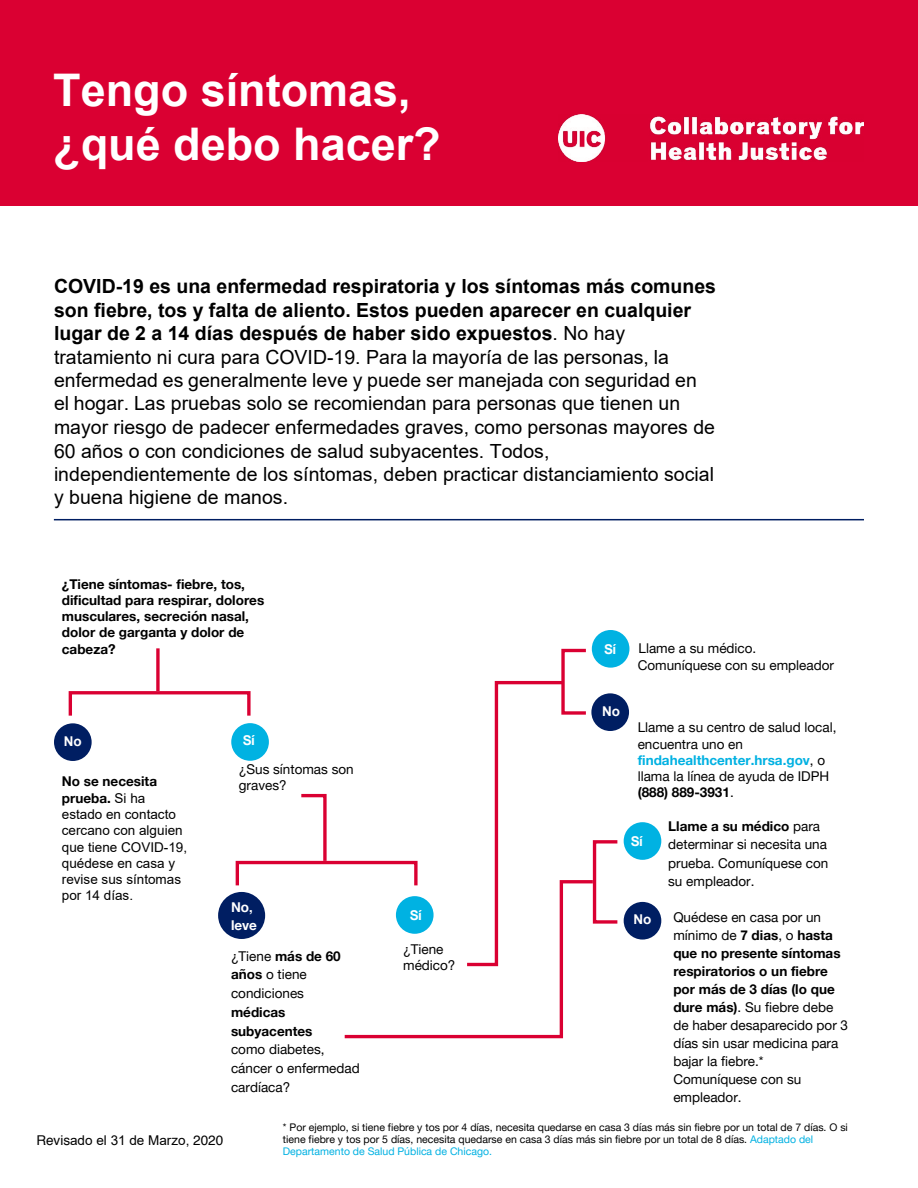
<style>
.page{position:relative;width:918px;height:1188px;background:#fff}
.page>*{position:absolute;margin:0;border:0;box-sizing:border-box;transform-origin:0 0}
.t1{font:700 45px/54px "Arial";color:#fff}
.t2{font:19.5px/23.4px "Arial";color:#000}
.t3{font:13.5px/18px "Helvetica Neuefor SAS";color:#000}
.t4{font:700 13.5px/16.2px "Helvetica Neuefor SAS";color:#000}
.t5{font:13.5px/16.2px "Arial";color:#000}
.t6{font:700 13.5px "Arial";letter-spacing:-.055em;color:#fff}
.t7{font:700 13.5px "Helvetica Neuefor SAS";color:#fff}
.t8{font:700 13.5px "Helvetica";color:#fff}
.t9{font:10.5px/12.5px "Helvetica Neuefor SAS";color:#000}
.s1{font-weight:700}
.s2{font-family:"Arial";font-weight:400}
.s3{font-weight:700;color:#00b1e2}
.s4{font-family:"Helvetica"}
.s5{color:#00b1e2}
</style>
<div class="page">
<div style="left:0;top:0;width:918px;height:205px;background:#da0032"></div>
<img style="left:558px;top:115px;width:306px;height:47px">
<hr style="left:54px;top:519px;width:810px;height:1px;background:#001e62">
<div style="left:231px;top:723px;width:38px;height:38px;background:#00b2e2;border-radius:50%"></div>
<div style="left:592px;top:630px;width:37px;height:38px;background:#00b2e2;border-radius:50%"></div>
<div style="left:54px;top:723px;width:38px;height:38px;background:#001e62;border-radius:50%"></div>
<div style="left:218px;top:892px;width:47px;height:47px;background:#001e62;border-radius:50%"></div>
<div style="left:591px;top:693px;width:38px;height:38px;background:#001e62;border-radius:50%"></div>
<div style="left:69px;top:691px;width:182px;height:26px;border:3px solid #da0032"></div>
<div style="left:236px;top:861px;width:182px;height:26px;border:3px solid #da0032"></div>
<div style="left:561px;top:649px;width:27px;height:66px;border:3px solid #da0032"></div>
<svg style="left:156px;top:648px;width:4px;height:43px"></svg>
<svg style="left:298px;top:793px;width:30px;height:71px"></svg>
<div style="left:624px;top:822px;width:37px;height:38px;background:#00b2e2;border-radius:50%"></div>
<div style="left:624px;top:902px;width:37px;height:38px;background:#001e62;border-radius:50%"></div>
<div style="left:593px;top:840px;width:26px;height:84px;border:3px solid #da0032"></div>
<svg style="left:341px;top:679px;width:255px;height:360px"></svg>
<h1 class="t1" style="left:53px;top:64px;width:389px">Tengo síntomas, ¿qué debo hacer?</h1>
<p class="t2" style="left:54px;top:275px;width:664px"><span class="s1">COVID-19 es una enfermedad respiratoria y los síntomas más comunes son fiebre, tos y falta de aliento. Estos pueden aparecer en cualquier lugar de 2 a 14 días después de haber sido expuestos</span>. No hay tratamiento ni cura para COVID-19. Para la mayoría de las personas, la enfermedad es generalmente leve y puede ser manejada con seguridad en el hogar. Las pruebas solo se recomiendan para personas que tienen un mayor riesgo de padecer enfermedades graves, como personas mayores de 60 años o con condiciones de salud subyacentes. Todos, independientemente de los síntomas, deben practicar distanciamiento social y buena higiene de manos.</p>
<p class="t4" style="left:62px;top:576px;width:204px">¿Tiene síntomas- fiebre, tos, dificultad para respirar, dolores musculares, secreción nasal, dolor de garganta y dolor de cabeza?</p>
<p class="t6" style="left:64px;top:732px;width:19px">No</p>
<p class="t4" style="left:62px;top:772px;width:97px;line-height:17.2px">No se necesita prueba. <span class="s2">Si ha</span></p>
<p class="t5" style="left:62px;top:806px;width:127px">estado en contacto cercano con alguien que tiene COVID-19, quédese en casa y revise sus síntomas por 14 días.</p>
<p class="t6" style="left:243px;top:731px;width:14px">Sí</p>
<p class="t3" style="left:239px;top:761px;width:116px;line-height:16.2px">¿Sus síntomas son graves?</p>
<p class="t8" style="left:231px;top:896px;width:23px">No,</p>
<p class="t7" style="left:231px;top:916px;width:28px">leve</p>
<p class="t3" style="left:231px;top:946px;width:111px;line-height:18.8px">¿Tiene <span class="s1">más de 60 años</span> o tiene condiciones</p>
<p class="t4" style="left:231px;top:1003px;width:83px;line-height:18.8px">médicas subyacentes</p>
<p class="t3" style="left:231px;top:1040px;width:130px;line-height:18.8px">como diabetes, cáncer o enfermedad cardíaca?</p>
<p class="t6" style="left:410px;top:905px;width:14px">Sí</p>
<p class="t3" style="left:403px;top:941px;width:54px;line-height:16.2px">¿Tiene médico?</p>
<p class="t6" style="left:604px;top:640px;width:14px">Sí</p>
<p class="t3" style="left:638px;top:640px;width:198px;line-height:16.2px">Llame a su médico.<br>Comuníquese con su empleador</p>
<p class="t6" style="left:602px;top:701px;width:19px">No</p>
<p class="t3" style="left:638px;top:719px;width:200px;line-height:16.2px">Llame a su centro de salud local, encuentra uno en <span class="s3">findahealthcenter.hrsa.gov</span>, o llama la línea de ayuda de IDPH <span class="s1">(888) 889-3931</span>.</p>
<p class="t6" style="left:631px;top:831px;width:14px">Sí</p>
<p class="t6" style="left:634px;top:910px;width:19px">No</p>
<p class="t3" style="left:668px;top:818px;width:162px"><span class="s1">Llame a su médico</span> para determinar si necesita una prueba. Comuníquese con su empleador.</p>
<p class="t3" style="left:673px;top:908px;width:176px">Quédese en casa por un mínimo de <span class="s1">7 dias</span>, o <span class="s1">hasta que no presente síntomas respiratorios o un fiebre por más de 3 días (lo que dure más)</span>. Su fiebre debe de haber desaparecido por 3 días sin usar medicina para bajar la fiebre.*<br>Comuníquese con su empleador.</p>
<p class="t5" style="left:36px;top:1132px;width:188px"><span class="s4">Revis</span>ado el 31 de Marzo, <span class="s4">2020</span></p>
<p class="t9" style="left:283px;top:1121px;width:566px">* Por ejemplo, si tiene fiebre y tos por 4 días, necesita quedarse en casa 3 días más sin fiebre por un total de 7 días. O si tiene fiebre y tos por 5 días, necesita quedarse en casa 3 días más sin fiebre por un total de 8 días. <span class="s5">Adaptado del<br>Departamento de Salud Pública de Chicago.</span></p>
</div>
